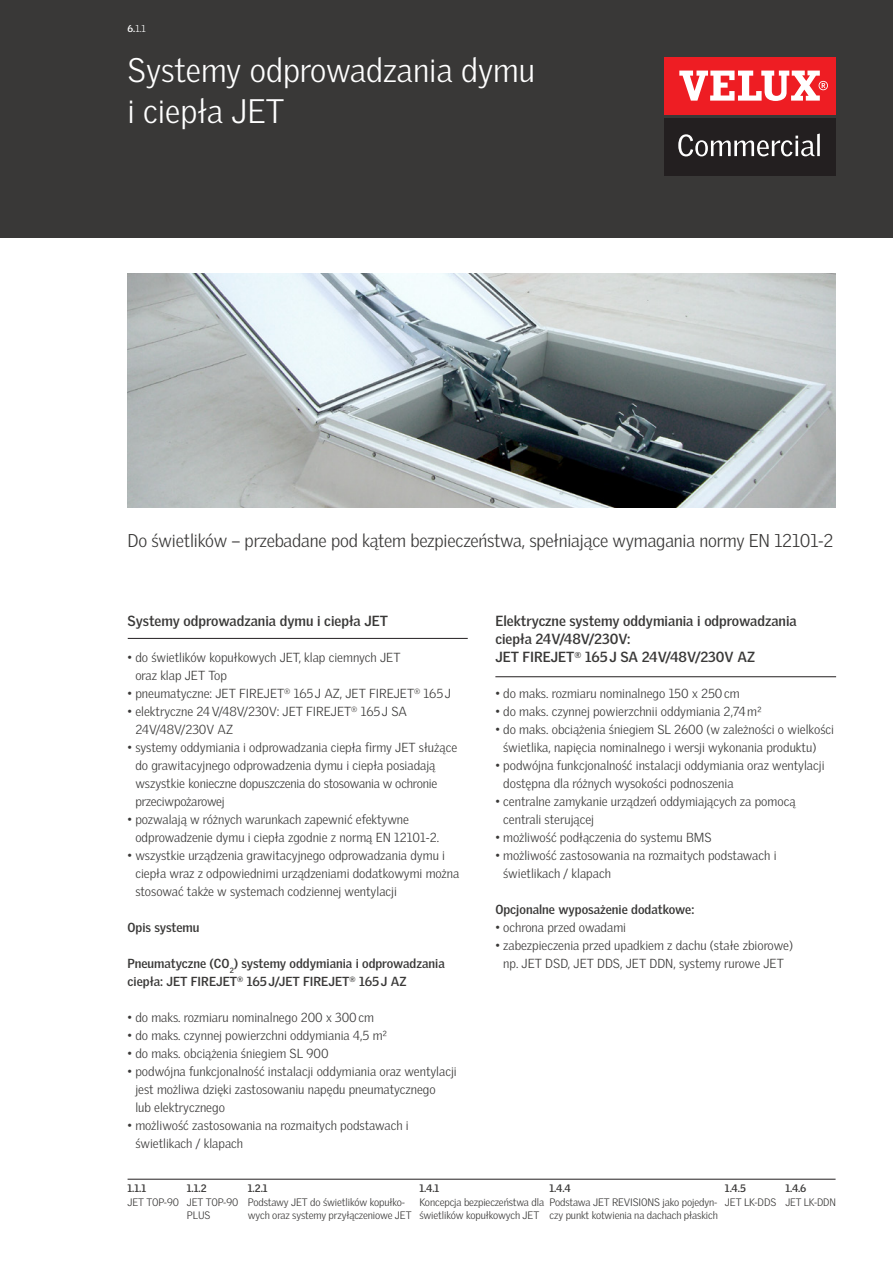
<style>
.page{position:relative;width:893px;height:1263px;background:#fff}
.page>*{position:absolute;margin:0;border:0;box-sizing:border-box;transform-origin:0 0}
.H1_Prospektthema{font:300 33px/40.5px "Velux Gothic";color:#fff}
.H2_Subthema{font:300 18px "Velux Gothic";letter-spacing:-.01em;color:#393837}
.Fließtext{font:700 14.25px/18px "Velux Gothic";color:#393837}
.Fließtext-2{font:300 12.75px/18px "Velux Gothic";color:#393837}
.Fließtext-3{font:700 12.75px/18px "Velux Gothic";color:#393837}
.Inhalt{font:300 10.5px/13.5px "Velux Gothic";letter-spacing:-.01em;color:#393837}
.Prospektnummer{font:700 10.5px "Velux Gothic";color:#393837}
.übergeordnete_Nummer{font:300 9.75px "Velux Gothic";color:#fff}
.s1{font-weight:700}
</style>
<div class="page">
<img style="left:128px;top:273px;width:708px;height:234px">
<hr style="left:128px;top:638px;width:340px;height:1px;background:#231f20">
<hr style="left:495px;top:676px;width:341px;height:1px;background:#231f20">
<hr style="left:128px;top:1179px;width:708px;height:1px;background:#231f20">
<div style="left:0;top:0;width:893px;height:237px;background:#393837"></div>
<div style="left:665px;top:57px;width:171px;height:57px;background:#ee1d23"></div>
<svg style="left:679px;top:71px;width:149px;height:30px"></svg>
<div style="left:665px;top:118px;width:171px;height:57px;background:#231f20"></div>
<svg style="left:678px;top:134px;width:142px;height:22px"></svg>
<p class="übergeordnete_Nummer" style="left:128px;top:23px;width:20px"><span class="s1">6.</span>1.1</p>
<p class="H1_Prospektthema" style="left:128px;top:50px;width:409px">Systemy odprowadzania dymu i ciepła JET</p>
<p class="H2_Subthema" style="left:128px;top:530px;width:707px">Do świetlików – przebadane pod kątem bezpieczeństwa, spełniające wymagania normy EN 12101-2</p>
<p class="Fließtext" style="left:128px;top:612px;width:262px">Systemy odprowadzania dymu i ciepła JET</p>
<p class="Fließtext-2" style="left:135px;top:648px;width:267px;text-indent:-8px">• do świetlików kopułkowych JET, klap ciemnych JET oraz klap JET Top</p>
<p class="Fließtext-2" style="left:128px;top:684px;width:325px">• pneumatyczne: JET FIREJET<sup>®</sup> 165J AZ, JET FIREJET<sup>®</sup> 165J</p>
<p class="Fließtext-2" style="left:135px;top:702px;width:273px;text-indent:-8px">• elektryczne 24 V/48V/230V: JET FIREJET<sup>®</sup> 165J SA<br>24V/48V/230V AZ</p>
<p class="Fließtext-2" style="left:135px;top:738px;width:323px;text-indent:-8px">• systemy oddymiania i odprowadzania ciepła firmy JET służące do grawitacyjnego odprowadzenia dymu i ciepła posiadają wszystkie konieczne dopuszczenia do stosowania w ochronie przeciwpożarowej</p>
<p class="Fließtext-2" style="left:135px;top:810px;width:305px;text-indent:-8px">• pozwalają w różnych warunkach zapewnić efektywne odprowadzenie dymu i ciepła zgodnie z normą EN 12101-2.</p>
<p class="Fließtext-2" style="left:135px;top:846px;width:326px;text-indent:-8px">• wszystkie urządzenia grawitacyjnego odprowadzania dymu i ciepła wraz z odpowiednimi urządzeniami dodatkowymi można stosować także w systemach codziennej wentylacji</p>
<p class="Fließtext-3" style="left:128px;top:919px;width:73px">Opis systemu</p>
<p class="Fließtext-3" style="left:128px;top:955px;width:319px">Pneumatyczne (CO<sub>2</sub>) systemy oddymiania i odprowadzania ciepła: JET FIREJET<sup>®</sup> 165J/JET FIREJET<sup>®</sup> 165J AZ</p>
<p class="Fließtext-2" style="left:128px;top:1008px;width:248px">• do maks. rozmiaru nominalnego 200 x 300 cm</p>
<p class="Fließtext-2" style="left:128px;top:1026px;width:261px">• do maks. czynnej powierzchni oddymiania 4,5 m²</p>
<p class="Fließtext-2" style="left:128px;top:1044px;width:203px">• do maks. obciążenia śniegiem SL 900</p>
<p class="Fließtext-2" style="left:135px;top:1062px;width:323px;text-indent:-8px">• podwójna funkcjonalność instalacji oddymiania oraz wentylacji jest możliwa dzięki zastosowaniu napędu pneumatycznego<br>lub elektrycznego</p>
<p class="Fließtext-2" style="left:135px;top:1116px;width:275px;text-indent:-8px">• możliwość zastosowania na rozmaitych podstawach i świetlikach / klapach</p>
<p class="Fließtext" style="left:495px;top:612px;width:303px">Elektryczne systemy oddymiania i odprowadzania ciepła 24V/48V/230V:<br>JET FIREJET<sup>®</sup> 165J SA 24V/48V/230V AZ</p>
<p class="Fließtext-2" style="left:495px;top:684px;width:246px">• do maks. rozmiaru nominalnego 150 x 250cm</p>
<p class="Fließtext-2" style="left:495px;top:702px;width:268px">• do maks. czynnej powierzchnii oddymiania 2,74m²</p>
<p class="Fließtext-2" style="left:503px;top:720px;width:332px;text-indent:-8px">• do maks. obciążenia śniegiem SL 2600 (w zależności o wielkości świetlika, napięcia nominalnego i wersji wykonania produktu)</p>
<p class="Fließtext-2" style="left:503px;top:756px;width:323px;text-indent:-8px">• podwójna funkcjonalność instalacji oddymiania oraz wentylacji dostępna dla różnych wysokości podnoszenia</p>
<p class="Fließtext-2" style="left:503px;top:792px;width:294px;text-indent:-8px">• centralne zamykanie urządzeń oddymiających za pomocą centrali sterującej</p>
<p class="Fließtext-2" style="left:495px;top:828px;width:218px">• możliwość podłączenia do systemu BMS</p>
<p class="Fließtext-2" style="left:503px;top:846px;width:275px;text-indent:-8px">• możliwość zastosowania na rozmaitych podstawach i świetlikach / klapach</p>
<p class="Fließtext-3" style="left:495px;top:901px;width:201px">Opcjonalne wyposażenie dodatkowe:</p>
<p class="Fließtext-2" style="left:495px;top:918px;width:132px">• ochrona przed owadami</p>
<p class="Fließtext-2" style="left:495px;top:936px;width:299px;text-align:center">• zabezpieczenia przed upadkiem z dachu (stałe zbiorowe) np. JET DSD, JET DDS, JET DDN, systemy rurowe JET</p>
<p class="Prospektnummer" style="left:128px;top:1182px;width:20px">1.1.1</p>
<p class="Inhalt" style="left:128px;top:1195px;width:53px">JET TOP-90</p>
<p class="Prospektnummer" style="left:187px;top:1182px;width:21px">1.1.2</p>
<p class="Inhalt" style="left:187px;top:1195px;width:53px">JET TOP-90<br>PLUS</p>
<p class="Prospektnummer" style="left:248px;top:1182px;width:21px">1.2.1</p>
<p class="Inhalt" style="left:248px;top:1195px;width:165px">Podstawy JET do świetlików kopułko&shy;wych oraz systemy przyłączeniowe JET</p>
<p class="Prospektnummer" style="left:419px;top:1182px;width:21px">1.4.1</p>
<p class="Inhalt" style="left:419px;top:1195px;width:126px">Koncepcja bezpieczeństwa dla świetlików kopułkowych JET</p>
<p class="Prospektnummer" style="left:725px;top:1182px;width:23px">1.4.5</p>
<p class="Inhalt" style="left:725px;top:1195px;width:53px">JET LK-DDS</p>
<p class="Prospektnummer" style="left:550px;top:1182px;width:23px">1.4.4</p>
<p class="Inhalt" style="left:550px;top:1195px;width:170px">Podstawa JET REVISIONS jako pojedyn&shy;czy punkt kotwienia na dachach płaskich</p>
<p class="Prospektnummer" style="left:785px;top:1182px;width:23px">1.4.6</p>
<p class="Inhalt" style="left:785px;top:1195px;width:52px">JET LK-DDN</p>
</div>
